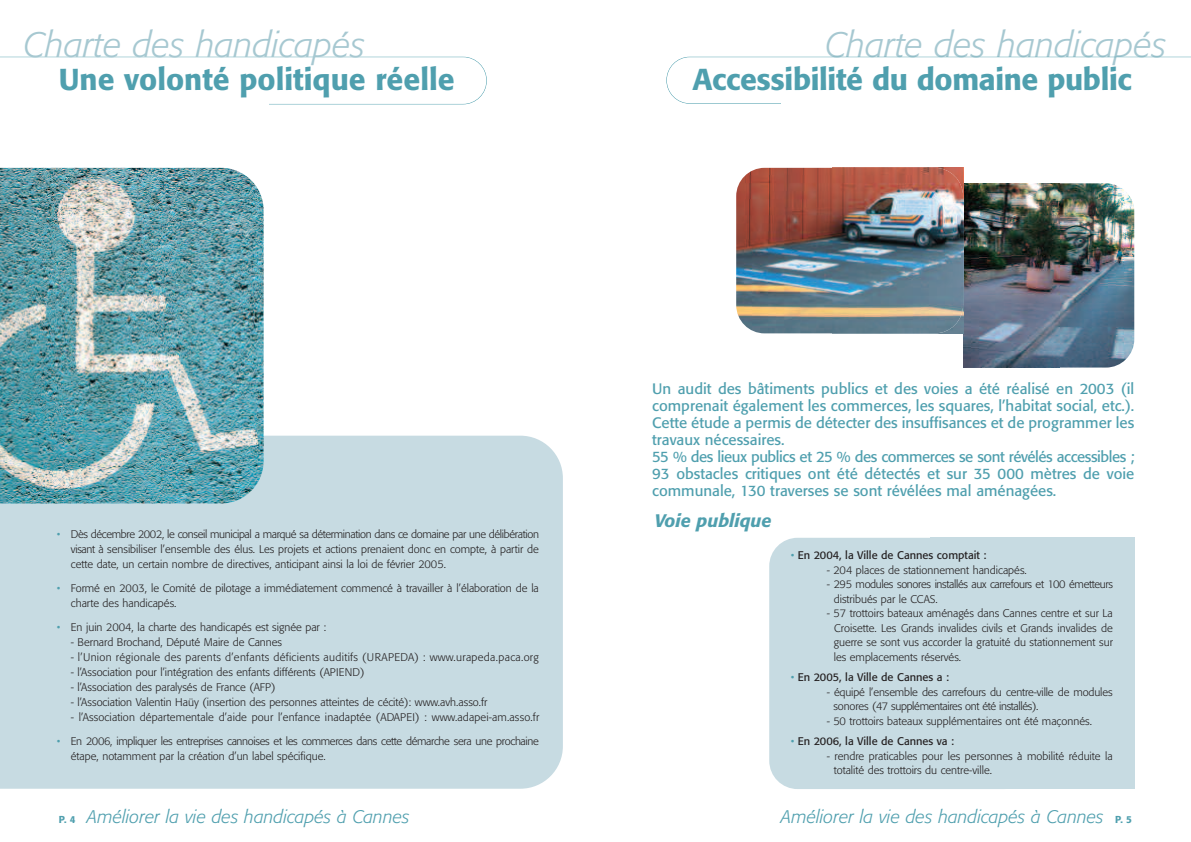
<style>
.page{position:relative;width:1191px;height:842px;background:#fff}
.page>*{position:absolute;margin:0;border:0;box-sizing:border-box;transform-origin:0 0}
.t1{font:italic 300 35px "Formata";color:#a6c8d1}
.t2{font:500 30px "Formata";letter-spacing:-.01em;color:#4f9fae}
.t3{font:italic 300 18px "Formata";color:#4f9fae}
.t4{font:italic 500 18px "Formata";color:#4f9fae}
.t5{font:15px/17px "Formata";color:#4f9fae}
.t6{font:300 11px/14.5px "Formata";color:#231f20}
.t7{font:300 11px/15px "Formata";letter-spacing:-.03em;color:#231f20}
.t8{font:300 11px "Formata";letter-spacing:.03em;color:#231f20}
.t9{font:11px "Formata";color:#231f20}
.s1{color:#4f9fae}
.s2{font-weight:300;color:#4f9fae}
.s3{font-weight:500;font-style:normal;font-size:10px}
</style>
<div class="page">
<div style="left:769px;top:538px;width:263px;height:251px;background:#c7dbe2;border-radius:28px"></div>
<div style="left:930px;top:538px;width:204px;height:251px;background:#c7dbe2"></div>
<svg style="left:666px;top:57px;width:525px;height:47px"></svg>
<div style="left:781px;top:99px;width:410px;height:16px;background:#fff"></div>
<svg style="left:0;top:57px;width:487px;height:47px"></svg>
<div style="left:0;top:100px;width:268px;height:16px;background:#fff"></div>
<div style="left:0;top:436px;width:563px;height:353px;background:#c7dbe2"></div>
<img style="left:0;top:168px;width:264px;height:335px">
<img style="left:1059px;top:183px;width:75px;height:185px">
<img style="left:963px;top:183px;width:96px;height:185px">
<img style="left:736px;top:168px;width:227px;height:165px">
<h1 class="t1" style="left:24px;top:30px;width:343px">Charte des handicapés</h1>
<h1 class="t1" style="left:825px;top:30px;width:343px">Charte des handicapés</h1>
<h2 class="t2" style="left:59px;top:67px;width:397px">Une volonté politique réelle</h2>
<h2 class="t2" style="left:692px;top:67px;width:441px">Accessibilité du domaine public</h2>
<p class="t6" style="left:71px;top:528px;width:469px;line-height:15px;text-align:justify;text-indent:-14px"><span class="s1">•</span> Dès décembre 2002, le conseil municipal a marqué sa détermination dans ce domaine par une délibération visant à sensibiliser l’ensemble des élus. Les projets et actions prenaient donc en compte, à partir de cette date, un certain nombre de directives, anticipant ainsi la loi de février 2005.</p>
<p class="t6" style="left:71px;top:582px;width:469px;line-height:15px;text-indent:-14px"><span class="s1">•</span> Formé en 2003, le Comité de pilotage a immédiatement commencé à travailler à l’élaboration de la charte des handicapés.</p>
<p class="t6" style="left:57px;top:621px;width:271px"><span class="s1">•</span> En juin 2004, la charte des handicapés est signée par :</p>
<p class="t6" style="left:71px;top:636px;width:213px">- Bernard Brochand, Député Maire de Cannes</p>
<p class="t8" style="left:71px;top:653px;width:469px">- l’Union régionale des parents d’enfants déficients auditifs (URAPEDA) : www.urapeda.paca.org</p>
<p class="t6" style="left:71px;top:666px;width:295px">- l’Association pour l’intégration des enfants différents (APIEND)</p>
<p class="t6" style="left:71px;top:681px;width:206px">- l’Association des paralysés de France (AFP)</p>
<p class="t6" style="left:71px;top:696px;width:418px">- l’Association Valentin Haüy (insertion des personnes atteintes de cécité): www.avh.asso.fr</p>
<p class="t6" style="left:71px;top:711px;width:470px">- l’Association départementale d’aide pour l’enfance inadaptée (ADAPEI) : www.adapei-am.asso.fr</p>
<p class="t7" style="left:71px;top:735px;width:469px;text-indent:-14px"><span class="s1">•</span> En 2006, impliquer les entreprises cannoises et les commerces dans cette démarche sera une prochaine étape, notamment par la création d’un label spécifique.</p>
<p class="t5" style="left:652px;top:381px;width:484px">Un audit des bâtiments publics et des voies a été réalisé en 2003 (il comprenait également les commerces, les squares, l’habitat social, etc.).<br>Cette étude a permis de détecter des insuffisances et de programmer les travaux nécessaires.<br>55 % des lieux publics et 25 % des commerces se sont révélés accessibles ; 93 obstacles critiques ont été détectés et sur 35 000 mètres de voie communale, 130 traverses se sont révélées mal aménagées.</p>
<h3 class="t4" style="left:654px;top:513px;width:119px">Voie publique</h3>
<p class="t9" style="left:790px;top:550px;width:197px"><span class="s2">•</span> En 2004, la Ville de Cannes comptait :</p>
<p class="t6" style="left:826px;top:563px;width:202px">- 204 places de stationnement handicapés.</p>
<p class="t7" style="left:833px;top:578px;width:281px;line-height:14.5px;text-indent:-7px">- 295 modules sonores installés aux carrefours et 100 émetteurs distribués par le CCAS.</p>
<p class="t6" style="left:833px;top:607px;width:281px;text-align:justify;text-indent:-7px">- 57 trottoirs bateaux aménagés dans Cannes centre et sur La Croisette. Les Grands invalides civils et Grands invalides de guerre se sont vus accorder la gratuité du stationnement sur les emplacements réservés.</p>
<p class="t9" style="left:790px;top:672px;width:160px"><span class="s2">•</span> En 2005, la Ville de Cannes a :</p>
<p class="t6" style="left:833px;top:685px;width:281px;text-indent:-7px">- équipé l’ensemble des carrefours du centre-ville de modules sonores (47 supplémentaires ont été installés).</p>
<p class="t6" style="left:826px;top:714px;width:267px">- 50 trottoirs bateaux supplémentaires ont été maçonnés.</p>
<p class="t9" style="left:790px;top:736px;width:165px"><span class="s2">•</span> En 2006, la Ville de Cannes va :</p>
<p class="t6" style="left:833px;top:749px;width:280px;text-indent:-7px">- rendre praticables pour les personnes à mobilité réduite la totalité des trottoirs du centre-ville.</p>
<h3 class="t3" style="left:59px;top:809px;width:352px"><span class="s3">P. 4</span> Améliorer la vie des handicapés à Cannes</h3>
<h3 class="t3" style="left:781px;top:809px;width:352px">Améliorer la vie des handicapés à Cannes <span class="s3">P. 5</span></h3>
</div>
